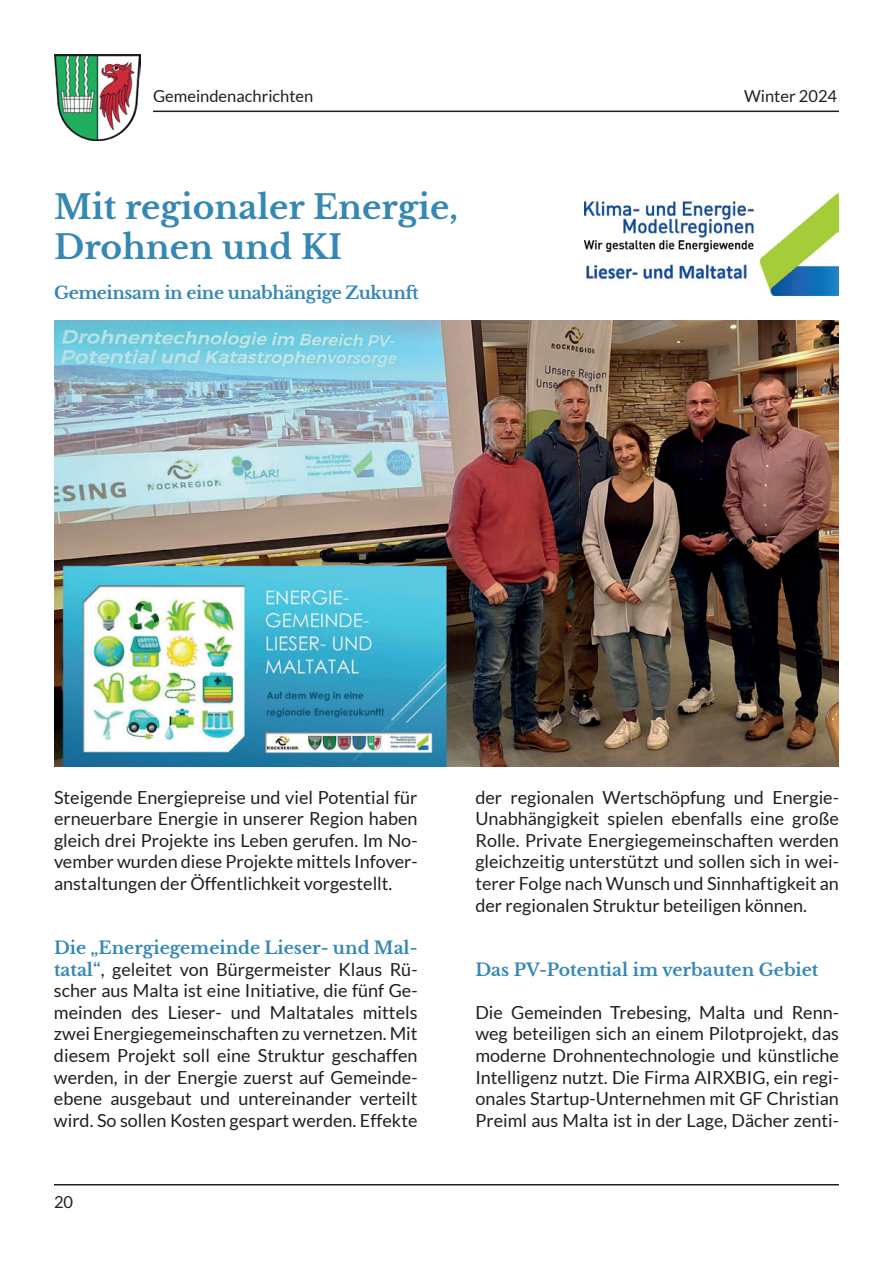
<style>
.page{position:relative;width:893px;height:1263px;background:#fff}
.page>*{position:absolute;margin:0;border:0;box-sizing:border-box;transform-origin:0 0}
.t1{font:700 33px/39.6px "Libre Baskerville";color:#3688b4}
.t2{font:18px/21.6px "Lato";color:#231f20;text-align:justify}
.t3{font:700 17.25px "Libre Baskerville";color:#3688b4}
.t4{font:700 17.25px "Libre Baskerville";letter-spacing:-.025em;color:#3688b4}
.t5{font:16.5px "Lato";color:#231f20}
.s1{font-family:"Libre Baskerville";font-weight:700;font-size:17.25px;color:#3688b4}
</style>
<div class="page">
<img style="left:54px;top:54px;width:86px;height:86px">
<hr style="left:153px;top:111px;width:686px;height:1px;background:#231f20">
<hr style="left:54px;top:1184px;width:785px;height:1px;background:#231f20">
<img style="left:54px;top:320px;width:785px;height:446px">
<img style="left:585px;top:193px;width:254px;height:102px">
<p class="t5" style="left:153px;top:87px;width:162px">Gemeindenachrichten</p>
<p class="t5" style="left:744px;top:87px;width:95px">Winter 2024</p>
<h1 class="t1" style="left:54px;top:188px;width:405px">Mit regionaler Energie,<br>Drohnen und KI</h1>
<p class="t4" style="left:54px;top:282px;width:366px">Gemeinsam in eine unabhängige Zukunft</p>
<p class="t2" style="left:54px;top:786px;width:365px">Steigende Energiepreise und viel Potential für erneuerbare Energie in unserer Region haben gleich drei Projekte ins Leben gerufen. Im No&shy;vember wurden diese Projekte mittels Infover&shy;anstaltungen der Öffentlichkeit vorgestellt.</p>
<p class="t3" style="left:54px;top:937px;width:365px">Die „Energiegemeinde Lieser- und Mal-</p>
<p class="t2" style="left:54px;top:958px;width:365px"><span class="s1">tatal“</span>, geleitet von Bürgermeister Klaus Rü&shy;scher aus Malta ist eine Initiative, die fünf Ge&shy;meinden des Lieser- und Maltatales mittels zwei Energiegemeinschaften zu vernetzen. Mit diesem Projekt soll eine Struktur geschaffen werden, in der Energie zuerst auf Gemeinde&shy;ebene ausgebaut und untereinander verteilt wird. So sollen Kosten gespart werden. Effekte</p>
<p class="t5" style="left:54px;top:1193px;width:21px">20</p>
<p class="t2" style="left:475px;top:786px;width:365px">der regionalen Wertschöpfung und Energie-Unabhängigkeit spielen ebenfalls eine große Rolle. Private Energiegemeinschaften werden gleichzeitig unterstützt und sollen sich in wei&shy;terer Folge nach Wunsch und Sinnhaftigkeit an der regionalen Struktur beteiligen können.</p>
<p class="t3" style="left:475px;top:959px;width:345px">Das PV-Potential im verbauten Gebiet</p>
<p class="t2" style="left:475px;top:1001px;width:365px">Die Gemeinden Trebesing, Malta und Renn&shy;weg beteiligen sich an einem Pilotprojekt, das moderne Drohnentechnologie und künstliche Intelligenz nutzt. Die Firma AIRXBIG, ein regi&shy;onales Startup-Unternehmen mit GF Christian Preiml aus Malta ist in der Lage, Dächer zenti-</p>
</div>
